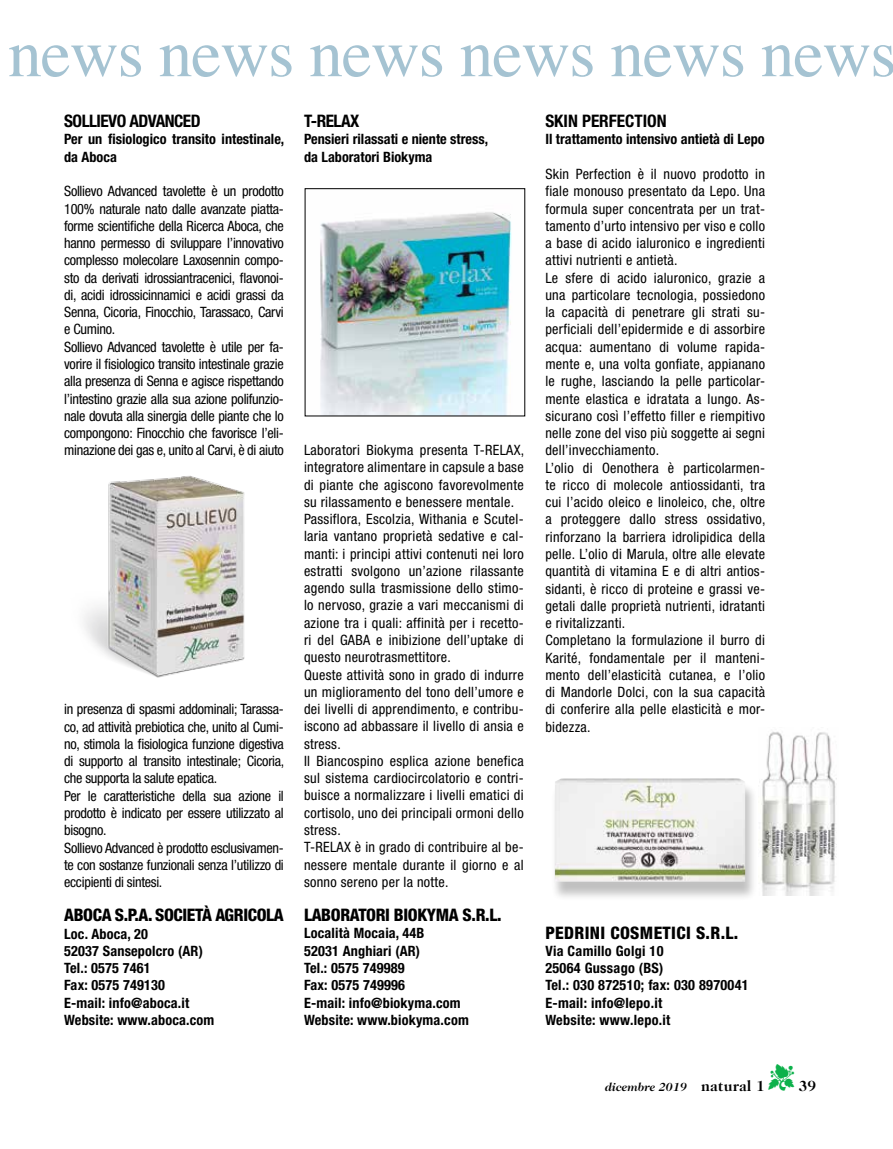
<style>
.page{position:relative;width:893px;height:1149px;background:#fff}
.page>*{position:absolute;margin:0;border:0;box-sizing:border-box;transform-origin:0 0}
.t1{font:67.5px "Times";letter-spacing:-.015em;color:#a5c3d2}
.t2{font:800 condensed 17.25px "Helvetica Neue LT Std";letter-spacing:-.02em;color:#000}
.t3{font:700 condensed 17.25px "Helvetica Neue LT Std";letter-spacing:-.03em;color:#000}
.t4{font:800 condensed 17.25px "Helvetica Neue LT Std";letter-spacing:.02em;color:#000}
.t5{font:700 condensed 17.25px "Helvetica Neue LT Std";color:#000}
.t6{font:700 15px "Caslon 224 IT Cby BT";color:#000}
.t7{font:condensed 14.25px/17.2px "Helvetica Neue LT Std";letter-spacing:.02em;color:#000}
.t8{font:condensed 14.25px/17.2px "Helvetica Neue LT Std";letter-spacing:-.02em;color:#000}
.t9{font:700 condensed 14.25px/17.2px "Helvetica Neue LT Std";letter-spacing:.01em;color:#000}
.t10{font:italic 700 12px "Caslon 224 IT Cby BT";color:#000}
.s1{color:#0db14b}
.s2{font-style:normal;font-size:15px}
</style>
<div class="page">
<img style="left:84px;top:475px;width:161px;height:203px">
<img style="left:760px;top:732px;width:77px;height:163px">
<img style="left:320px;top:212px;width:192px;height:202px">
<div style="left:551px;top:781px;width:206px;height:120px;background:#000;opacity:.25"></div>
<img style="left:555px;top:778px;width:190px;height:103px">
<h1 class="t1" style="left:8px;top:-10px;width:890px">news news news news news news</h1>
<p class="t3" style="left:64px;top:111px;width:138px">SOLLIEVO ADVANCED</p>
<p class="t9" style="left:64px;top:130px;width:222px">Per un fisiologico transito intestinale, da Aboca</p>
<p class="t8" style="left:64px;top:182px;width:221px">Sollievo Advanced tavolette è un prodotto 100% naturale nato dalle avanzate piatta&shy;forme scientifiche della Ricerca Aboca, che hanno permesso di sviluppare l’innovativo complesso molecolare Laxosennin compo&shy;sto da derivati idrossiantracenici, flavonoi&shy;di, acidi idrossicinnamici e acidi grassi da Senna, Cicoria, Finocchio, Tarassaco, Carvi e Cumino.<br>Sollievo Advanced tavolette è utile per fa&shy;vorire il fisiologico transito intestinale grazie alla presenza di Senna e agisce rispettando l’intestino grazie alla sua azione polifunzio&shy;nale dovuta alla sinergia delle piante che lo compongono: Finocchio che favorisce l’eli&shy;minazione dei gas e, unito al Carvi, è di aiuto</p>
<p class="t5" style="left:545px;top:111px;width:123px">SKIN PERFECTION</p>
<p class="t9" style="left:545px;top:130px;width:221px">Il trattamento intensivo antietà di Lepo</p>
<p class="t7" style="left:545px;top:165px;width:222px">Skin Perfection è il nuovo prodotto in fiale monouso presentato da Lepo. Una formula super concentrata per un trat&shy;tamento d’urto intensivo per viso e collo a base di acido ialuronico e ingredienti attivi nutrienti e antietà.<br>Le sfere di acido ialuronico, grazie a una particolare tecnologia, possiedono la capacità di penetrare gli strati su&shy;perficiali dell’epidermide e di assorbire acqua: aumentano di volume rapida&shy;mente e, una volta gonfiate, appianano le rughe, lasciando la pelle particolar&shy;mente elastica e idratata a lungo. As&shy;sicurano così l’effetto filler e riempitivo nelle zone del viso più soggette ai segni dell’invecchiamento.<br>L’olio di Oenothera è particolarmen&shy;te ricco di molecole antiossidanti, tra cui l’acido oleico e linoleico, che, oltre a proteggere dallo stress ossidativo, rinforzano la barriera idrolipidica della pelle. L’olio di Marula, oltre alle elevate quantità di vitamina E e di altri antios&shy;sidanti, è ricco di proteine e grassi ve&shy;getali dalle proprietà nutrienti, idratanti e rivitalizzanti.<br>Completano la formulazione il burro di Karité, fondamentale per il manteni&shy;mento dell’elasticità cutanea, e l’olio di Mandorle Dolci, con la sua capacità di conferire alla pelle elasticità e mor&shy;bidezza.</p>
<p class="t3" style="left:304px;top:110px;width:57px">T-RELAX</p>
<p class="t9" style="left:304px;top:130px;width:186px">Pensieri rilassati e niente stress, da Laboratori Biokyma</p>
<p class="t7" style="left:304px;top:441px;width:222px">Laboratori Biokyma presenta T-RELAX, integratore alimentare in capsule a base di piante che agiscono favorevolmente su rilassamento e benessere mentale.<br>Passiflora, Escolzia, Withania e Scutel&shy;laria vantano proprietà sedative e cal&shy;manti: i principi attivi contenuti nei loro estratti svolgono un’azione rilassante agendo sulla trasmissione dello stimo&shy;lo nervoso, grazie a vari meccanismi di azione tra i quali: affinità per i recetto&shy;ri del GABA e inibizione dell’uptake di questo neurotrasmettitore.<br>Queste attività sono in grado di indurre un miglioramento del tono dell’umore e dei livelli di apprendimento, e contribu&shy;iscono ad abbassare il livello di ansia e stress.<br>Il Biancospino esplica azione benefica sul sistema cardiocircolatorio e contri&shy;buisce a normalizzare i livelli ematici di cortisolo, uno dei principali ormoni dello stress.<br>T-RELAX è in grado di contribuire al be&shy;nessere mentale durante il giorno e al sonno sereno per la notte.</p>
<p class="t2" style="left:304px;top:904px;width:199px">LABORATORI BIOKYMA S.R.L.</p>
<p class="t9" style="left:304px;top:924px;width:166px">Località Mocaia, 44B<br>52031 Anghiari (AR)<br>Tel.: 0575 749989<br>Fax: 0575 749996<br>E-mail: info@biokyma.com<br>Website: www.biokyma.com</p>
<p class="t8" style="left:64px;top:700px;width:222px">in presenza di spasmi addominali; Tarassa&shy;co, ad attività prebiotica che, unito al Cumi&shy;no, stimola la fisiologica funzione digestiva di supporto al transito intestinale; Cicoria, che supporta la salute epatica.<br>Per le caratteristiche della sua azione il prodotto è indicato per essere utilizzato al bisogno.<br>Sollievo Advanced è prodotto esclusivamen&shy;te con sostanze funzionali senza l’utilizzo di eccipienti di sintesi.</p>
<p class="t2" style="left:64px;top:904px;width:109px">ABOCA S.P.A. SOCIET</p>
<p class="t2" style="left:202px;top:904px;width:32px">À AGRICOLA</p>
<p class="t9" style="left:64px;top:924px;width:152px">Loc. Aboca, 20<br>52037 Sansepolcro (AR)<br>Tel.: 0575 7461<br>Fax: 0575 749130<br>E-mail: info@aboca.it<br>Website: www.aboca.com</p>
<p class="t4" style="left:545px;top:921px;width:194px">PEDRINI COSMETICI S.R.L.</p>
<p class="t9" style="left:545px;top:941px;width:205px">Via Camillo Golgi 10<br>25064 Gussago (BS)<br>Tel.: 030 872510; fax: 030 8970041<br>E-mail: info@lepo.it<br>Website: www.lepo.it</p>
<p class="t6" style="left:768px;top:1076px;width:49px"><span class="s1">▼</span> 39</p>
<p class="t10" style="left:605px;top:1079px;width:161px">dicembre 2019 <span class="s2">natural 1</span></p>
</div>
